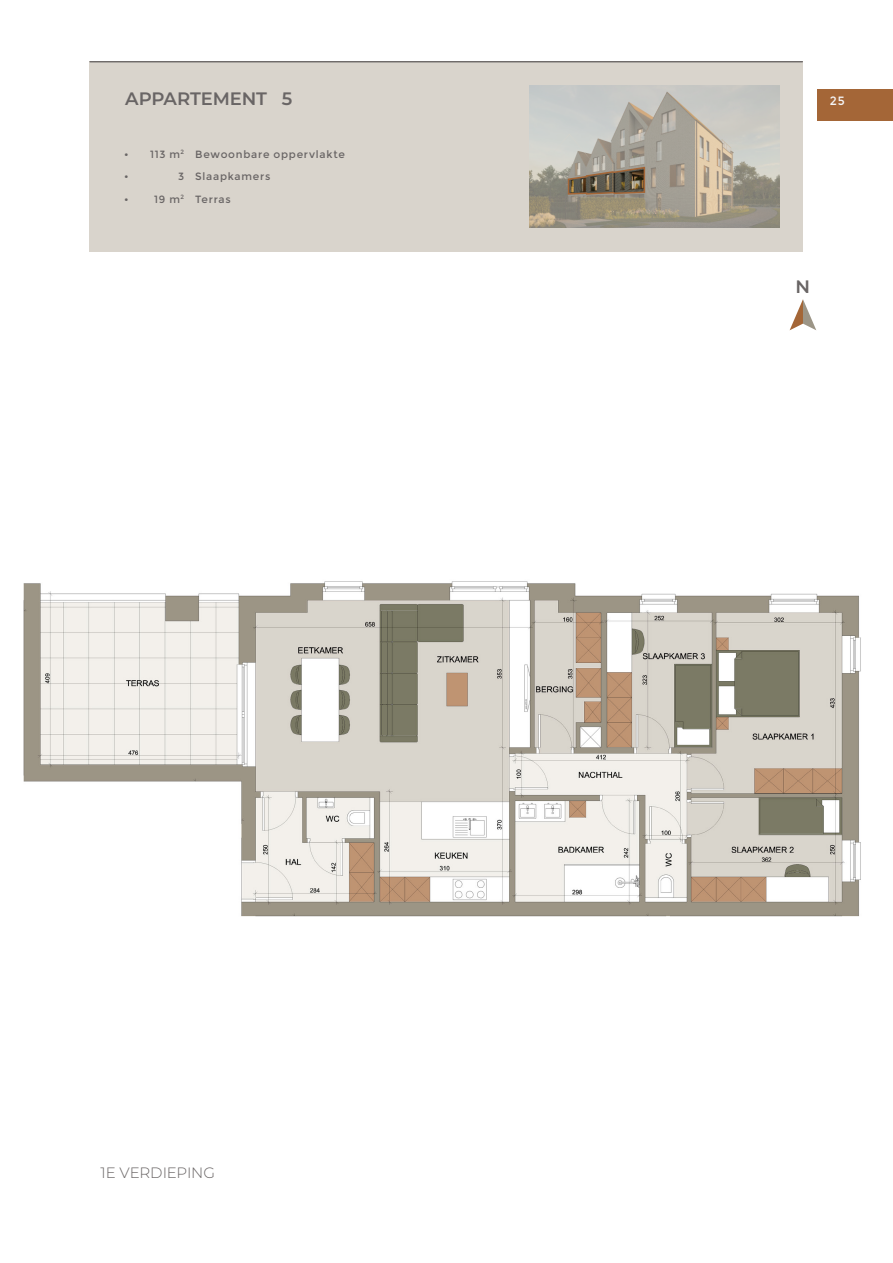
<style>
.page{position:relative;width:893px;height:1263px;background:#fff}
.page>*{position:absolute;margin:0;border:0;box-sizing:border-box;transform-origin:0 0}
._40_50___Left{font:600 18px "Montserrat";letter-spacing:-.005em;color:#696565}
._40_50___Left-2{font:300 15px "Montserrat";letter-spacing:-.01em;color:#696565}
._8_15_-_Center{font:12px "Montserrat";color:#f5f5f6}
._8_15___Left{font:10.5px "Montserrat";letter-spacing:.07em;color:#696565}
</style>
<div class="page">
<div style="left:89px;top:61px;width:714px;height:191px;background:#d9d4cc"></div>
<div style="left:817px;top:90px;width:76px;height:31px;background:#a46637"></div>
<hr style="left:90px;top:61px;width:713px;height:1px;background:#696565">
<hr style="left:89px;top:61px;width:713px;height:1px;background:#696565">
<svg style="left:529px;top:85px;width:251px;height:143px"></svg>
<svg style="left:790px;top:299px;width:26px;height:31px"></svg>
<img style="left:23px;top:581px;width:838px;height:336px">
<p class="_40_50___Left" style="left:125px;top:87px;width:169px">APPARTEMENT 5</p>
<p class="_8_15___Left" style="left:150px;top:148px;width:36px">113 m<sup>2</sup></p>
<p class="_8_15___Left" style="left:178px;top:170px;width:8px">3</p>
<p class="_8_15___Left" style="left:154px;top:193px;width:32px">19 m<sup>2</sup></p>
<p class="_8_15___Left" style="left:124px;top:148px;width:6px">•</p>
<p class="_8_15___Left" style="left:195px;top:148px;width:151px">Bewoonbare oppervlakte</p>
<p class="_8_15___Left" style="left:124px;top:170px;width:6px">•</p>
<p class="_8_15___Left" style="left:195px;top:170px;width:77px">Slaapkamers</p>
<p class="_8_15___Left" style="left:124px;top:193px;width:6px">•</p>
<p class="_8_15___Left" style="left:195px;top:193px;width:37px">Terras</p>
<p class="_40_50___Left-2" style="left:101px;top:1162px;width:116px">1E VERDIEPING</p>
<p class="_8_15_-_Center" style="left:830px;top:94px;width:16px">25</p>
<p class="_40_50___Left" style="left:796px;top:274px;width:16px">N</p>
</div>
